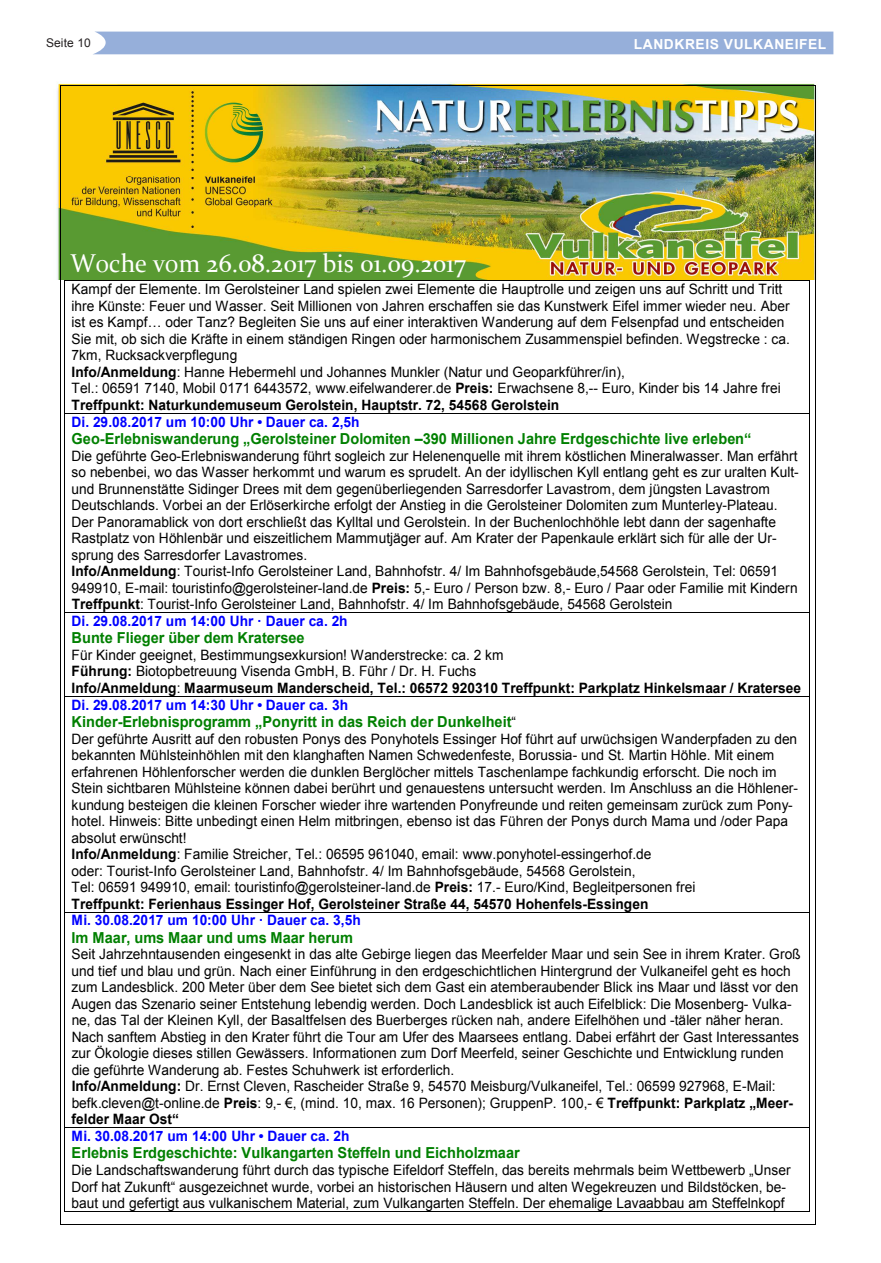
<style>
.page{position:relative;width:881px;height:1263px;background:#fff}
.page>*{position:absolute;margin:0;border:0;box-sizing:border-box;transform-origin:0 0}
.t1{font:25.8px "Constantia";color:#fff;scale:.96 1}
.t2{font:700 15.15px "Arial";color:#008000;scale:.96 1}
.t3{font:14.25px/16.5px "Arial";color:#000;scale:.96 1}
.t4{font:700 13.8px "Arial";letter-spacing:.04em;color:#fff}
.t5{font:12px "Arial";letter-spacing:.01em;color:#231f20}
.s1{font-weight:700}
.s2{font-weight:700;color:#00f}
.s3{font-weight:400;font-size:14.25px;color:#000}
</style>
<div class="page">
<div style="left:94px;top:32px;width:739px;height:22px;background:#96afda"></div>
<img style="left:56px;top:81px;width:763px;height:198px">
<hr style="left:64px;top:280px;width:745px;height:1px;background:#000">
<hr style="left:64px;top:281px;width:1px;height:132px;background:#000">
<hr style="left:809px;top:281px;width:1px;height:132px;background:#000">
<hr style="left:64px;top:413px;width:745px;height:1px;background:#000">
<hr style="left:64px;top:414px;width:1px;height:198px;background:#000">
<hr style="left:809px;top:414px;width:1px;height:198px;background:#000">
<hr style="left:64px;top:612px;width:745px;height:1px;background:#000">
<hr style="left:64px;top:613px;width:1px;height:83px;background:#000">
<hr style="left:809px;top:613px;width:1px;height:83px;background:#000">
<hr style="left:64px;top:696px;width:745px;height:1px;background:#000">
<hr style="left:64px;top:696px;width:1px;height:216px;background:#000">
<hr style="left:809px;top:696px;width:1px;height:216px;background:#000">
<hr style="left:64px;top:912px;width:745px;height:1px;background:#000">
<hr style="left:64px;top:912px;width:1px;height:216px;background:#000">
<hr style="left:809px;top:912px;width:1px;height:216px;background:#000">
<hr style="left:64px;top:1128px;width:745px;height:1px;background:#000">
<hr style="left:64px;top:1128px;width:1px;height:83px;background:#000">
<hr style="left:64px;top:1211px;width:745px;height:1px;background:#000">
<hr style="left:809px;top:1128px;width:1px;height:83px;background:#000">
<hr style="left:61px;top:85px;width:753px;height:1px;background:#000">
<hr style="left:60px;top:86px;width:1px;height:1138px;background:#000">
<hr style="left:814px;top:86px;width:1px;height:1138px;background:#000">
<hr style="left:61px;top:1224px;width:753px;height:1px;background:#000">
<p class="t5" style="left:46px;top:35px;width:46px">Seite 10</p>
<p class="t4" style="left:633px;top:34px;width:194px">LANDKREIS VULKANEIFEL</p>
<p class="t1" style="left:70px;top:246px;width:413px">Woche vom 26.08.2017 bis 01.09.2017</p>
<p class="t3" style="left:72px;top:281px;width:749px">Kampf der Elemente. Im Gerolsteiner Land spielen zwei Elemente die Hauptrolle und zeigen uns auf Schritt und Tritt ihre Künste: Feuer und Wasser. Seit Millionen von Jahren erschaffen sie das Kunstwerk Eifel immer wieder neu. Aber ist es Kampf… oder Tanz? Begleiten Sie uns auf einer interaktiven Wanderung auf dem Felsenpfad und entscheiden Sie mit, ob sich die Kräfte in einem ständigen Ringen oder harmonischem Zusammenspiel befinden. Wegstrecke : ca.<br>7km, Rucksackverpflegung<br><span class="s1">Info/Anmeldung</span>: Hanne Hebermehl und Johannes Munkler (Natur und Geoparkführer/in),<br>Tel.: 06591 7140, Mobil 0171 6443572, www.eifelwanderer.de <span class="s1">Preis:</span> Erwachsene 8,-- Euro, Kinder bis 14 Jahre frei <span class="s1">Treffpunkt: Naturkundemuseum Gerolstein, Hauptstr. 72, 54568 Gerolstein<br></span><span class="s2">Di. 29.08.2017 um 10:00 Uhr • Dauer ca. 2,5h</span></p>
<p class="t2" style="left:72px;top:428px;width:709px">Geo-Erlebniswanderung „Gerolsteiner Dolomiten –390 Millionen Jahre Erdgeschichte live erleben“</p>
<p class="t3" style="left:72px;top:447px;width:758px">Die geführte Geo-Erlebniswanderung führt sogleich zur Helenenquelle mit ihrem köstlichen Mineralwasser. Man erfährt so nebenbei, wo das Wasser herkommt und warum es sprudelt. An der idyllischen Kyll entlang geht es zur uralten Kult&shy;und Brunnenstätte Sidinger Drees mit dem gegenüberliegenden Sarresdorfer Lavastrom, dem jüngsten Lavastrom Deutschlands. Vorbei an der Erlöserkirche erfolgt der Anstieg in die Gerolsteiner Dolomiten zum Munterley-Plateau.<br>Der Panoramablick von dort erschließt das Kylltal und Gerolstein. In der Buchenlochhöhle lebt dann der sagenhafte Rastplatz von Höhlenbär und eiszeitlichem Mammutjäger auf. Am Krater der Papenkaule erklärt sich für alle der Ur&shy;sprung des Sarresdorfer Lavastromes.<br><span class="s1">Info/Anmeldung</span>: Tourist-Info Gerolsteiner Land, Bahnhofstr. 4/ Im Bahnhofsgebäude,54568 Gerolstein, Tel: 06591<br>949910, E-mail: touristinfo@gerolsteiner-land.de <span class="s1">Preis:</span> 5,- Euro / Person bzw. 8,- Euro / Paar oder Familie mit Kindern <span class="s1">Treffpunkt</span>: Tourist-Info Gerolsteiner Land, Bahnhofstr. 4/ Im Bahnhofsgebäude, 54568 Gerolstein<br><span class="s2">Di. 29.08.2017 um 14:00 Uhr · Dauer ca. 2h</span></p>
<p class="t2" style="left:72px;top:628px;width:244px">Bunte Flieger über dem Kratersee</p>
<p class="t3" style="left:72px;top:647px;width:761px">Für Kinder geeignet, Bestimmungsexkursion! Wanderstrecke: ca. 2 km<br><span class="s1">Führung:</span> Biotopbetreuung Visenda GmbH, B. Führ / Dr. H. Fuchs<br><span class="s1">Info/Anmeldung</span>: <span class="s1">Maarmuseum Manderscheid, Tel.: 06572 920310 Treffpunkt: Parkplatz Hinkelsmaar / Kratersee </span><span class="s2">Di. 29.08.2017 um 14:30 Uhr • Dauer ca. 3h</span></p>
<p class="t2" style="left:72px;top:711px;width:464px">Kinder-Erlebnisprogramm „Ponyritt in das Reich der Dunkelheit<span class="s3">“</span></p>
<p class="t3" style="left:72px;top:730px;width:758px">Der geführte Ausritt auf den robusten Ponys des Ponyhotels Essinger Hof führt auf urwüchsigen Wanderpfaden zu den bekannten Mühlsteinhöhlen mit den klanghaften Namen Schwedenfeste, Borussia- und St. Martin Höhle. Mit einem erfahrenen Höhlenforscher werden die dunklen Berglöcher mittels Taschenlampe fachkundig erforscht. Die noch im Stein sichtbaren Mühlsteine können dabei berührt und genauestens untersucht werden. Im Anschluss an die Höhlener&shy;kundung besteigen die kleinen Forscher wieder ihre wartenden Ponyfreunde und reiten gemeinsam zurück zum Pony&shy;hotel. Hinweis: Bitte unbedingt einen Helm mitbringen, ebenso ist das Führen der Ponys durch Mama und /oder Papa absolut erwünscht!<br><span class="s1">Info/Anmeldung</span>: Familie Streicher, Tel.: 06595 961040, email: www.ponyhotel-essingerhof.de<br>oder: Tourist-Info Gerolsteiner Land, Bahnhofstr. 4/ Im Bahnhofsgebäude, 54568 Gerolstein,<br>Tel: 06591 949910, email: touristinfo@gerolsteiner-land.de <span class="s1">Preis:</span> 17.- Euro/Kind, Begleitpersonen frei<br><span class="s1">Treffpunkt: Ferienhaus Essinger Hof, Gerolsteiner Straße 44, 54570 Hohenfels-Essingen<br></span><span class="s2">Mi. 30.08.2017 um 10:00 Uhr · Dauer ca. 3,5h</span></p>
<p class="t2" style="left:72px;top:927px;width:294px">Im Maar, ums Maar und ums Maar herum</p>
<p class="t3" style="left:72px;top:946px;width:760px">Seit Jahrzehntausenden eingesenkt in das alte Gebirge liegen das Meerfelder Maar und sein See in ihrem Krater. Groß und tief und blau und grün. Nach einer Einführung in den erdgeschichtlichen Hintergrund der Vulkaneifel geht es hoch zum Landesblick. 200 Meter über dem See bietet sich dem Gast ein atemberaubender Blick ins Maar und lässt vor den Augen das Szenario seiner Entstehung lebendig werden. Doch Landesblick ist auch Eifelblick: Die Mosenberg- Vulka&shy;ne, das Tal der Kleinen Kyll, der Basaltfelsen des Buerberges rücken nah, andere Eifelhöhen und -täler näher heran.<br>Nach sanftem Abstieg in den Krater führt die Tour am Ufer des Maarsees entlang. Dabei erfährt der Gast Interessantes zur Ökologie dieses stillen Gewässers. Informationen zum Dorf Meerfeld, seiner Geschichte und Entwicklung runden die geführte Wanderung ab. Festes Schuhwerk ist erforderlich.<br><span class="s1">Info/Anmeldung:</span> Dr. Ernst Cleven, Rascheider Straße 9, 54570 Meisburg/Vulkaneifel, Tel.: 06599 927968, E-Mail: befk.cleven@t-online.de <span class="s1">Preis</span>: 9,- €, (mind. 10, max. 16 Personen); GruppenP. 100,- € <span class="s1">Treffpunkt: Parkplatz „Meer&shy;felder Maar Ost“<br></span><span class="s2">Mi. 30.08.2017 um 14:00 Uhr • Dauer ca. 2h</span></p>
<p class="t2" style="left:72px;top:1143px;width:468px">Erlebnis Erdgeschichte: Vulkangarten Steffeln und Eichholzmaar</p>
<p class="t3" style="left:72px;top:1162px;width:750px">Die Landschaftswanderung führt durch das typische Eifeldorf Steffeln, das bereits mehrmals beim Wettbewerb „Unser<br>Dorf hat Zukunft“ ausgezeichnet wurde, vorbei an historischen Häusern und alten Wegekreuzen und Bildstöcken, be&shy;baut und gefertigt aus vulkanischem Material, zum Vulkangarten Steffeln. Der ehemalige Lavaabbau am Steffelnkopf</p>
</div>
